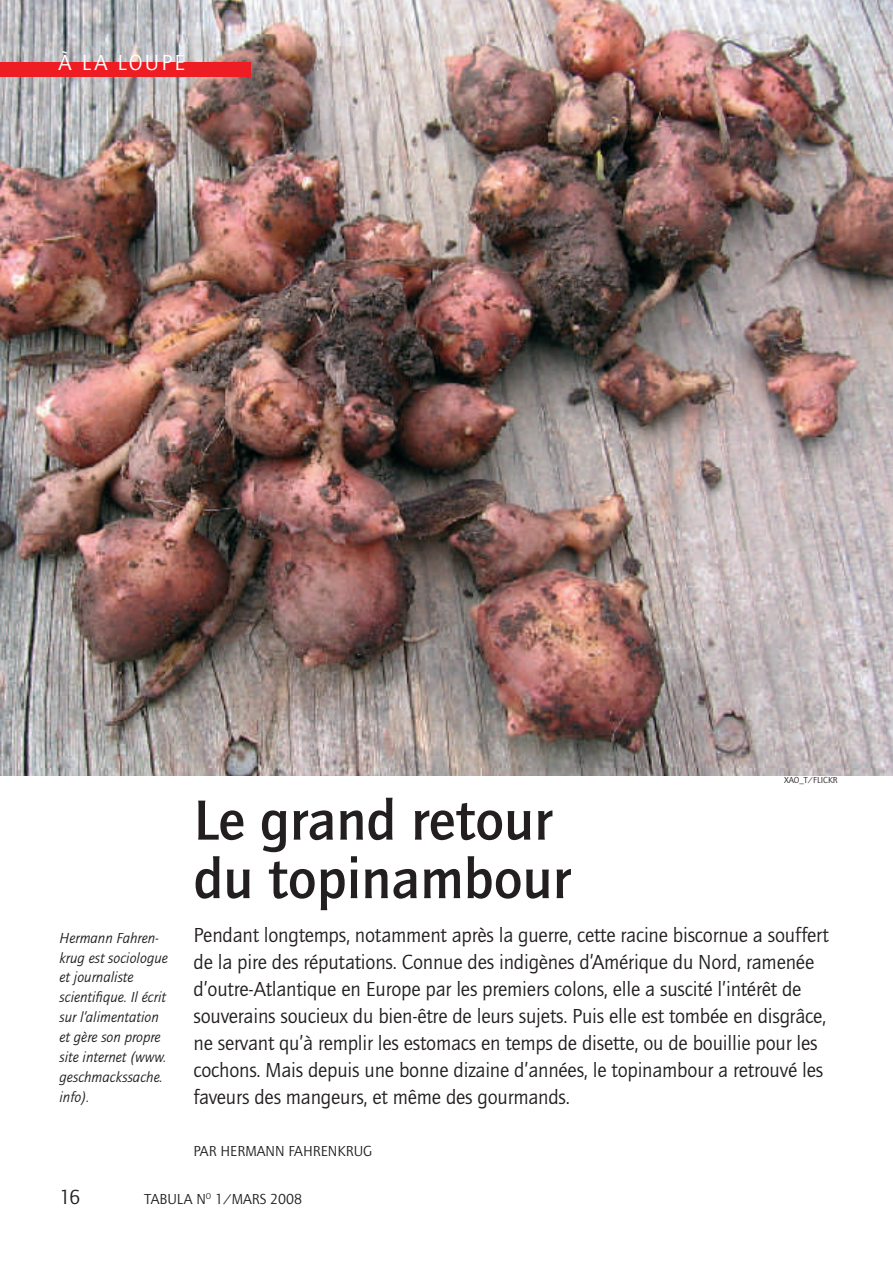
<style>
.page{position:relative;width:893px;height:1263px;background:#fff}
.page>*{position:absolute;margin:0;border:0;box-sizing:border-box;transform-origin:0 0}
.t1{font:500 58.5px/58.5px "Quay Sans EF";color:#231f20}
.t2{font:22.5px "Quay Sans EF";letter-spacing:.1em;color:#fff}
.t3{font:21px/27px "Quay Sans EF";letter-spacing:-.01em;color:#231f20}
.t4{font:italic 15px/20px "Quay Sans EF";color:#231f20}
.t5{font:15px "Quay Sans EF";color:#231f20}
.t6{font:9px "Quay Sans EF";color:#231f20}
</style>
<div class="page">
<img style="left:0;top:0;width:893px;height:775px">
<div style="left:0;top:62px;width:251px;height:15px;background:#ee1d23"></div>
<p class="t2" style="left:59px;top:54px;width:128px">À LA LOUPE</p>
<p class="t4" style="left:60px;top:929px;width:110px">Hermann Fahren&shy;krug est sociologue et journaliste scientifique. Il écrit sur l’alimentation et gère son propre site internet (www. geschmackssache. info).</p>
<p class="t6" style="left:784px;top:777px;width:55px">XAO_T/FLICKR</p>
<h1 class="t1" style="left:193px;top:794px;width:378px">Le grand retour du topinambour</h1>
<p class="t3" style="left:193px;top:923px;width:637px">Pendant longtemps, notamment après la guerre, cette racine biscornue a souffert de la pire des réputations. Connue des indigènes d’Amérique du Nord, ramenée d’outre-Atlantique en Europe par les premiers colons, elle a suscité l’intérêt de souverains soucieux du bien-être de leurs sujets. Puis elle est tombée en disgrâce, ne servant qu’à remplir les estomacs en temps de disette, ou de bouillie pour les cochons. Mais depuis une bonne dizaine d’années, le topinambour a retrouvé les faveurs des mangeurs, et même des gourmands.</p>
<p class="t5" style="left:193px;top:1145px;width:180px">PAR HERMANN FAHRENKRUG</p>
<p class="t3" style="left:60px;top:1186px;width:22px">16</p>
<p class="t5" style="left:145px;top:1193px;width:159px">TABULA N<sup>O</sup> 1/MARS 2008</p>
</div>
